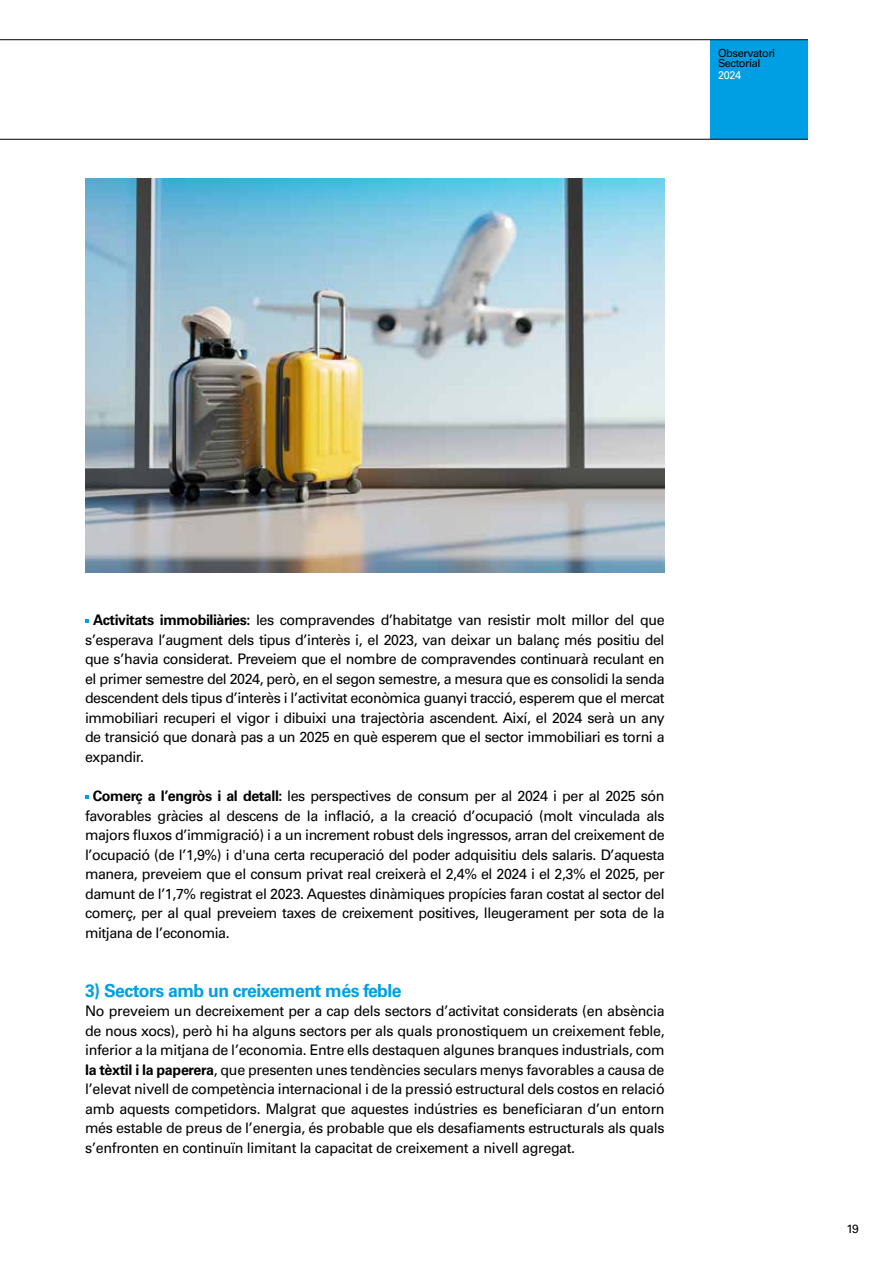
<style>
.page{position:relative;width:893px;height:1263px;background:#fff}
.page>*{position:absolute;margin:0;border:0;box-sizing:border-box;transform-origin:0 0}
.t1{font:700 18px "Univers LT Std";letter-spacing:-.03em;color:#009fe3}
.t2{font:14.55px/19.5px "Univers LT Std";letter-spacing:-.03em;color:#000;text-align:justify}
.t3{font:12px "Univers LT Std";color:#000}
.t4{font:11.1px/10.5px "Univers LT Std";letter-spacing:-.04em;color:#000}
.t5{font:11.1px "Univers LT Std";color:#fff}
.s1{font-weight:700}
</style>
<div class="page">
<img style="left:85px;top:179px;width:580px;height:393px">
<svg style="left:85px;top:619px;width:4px;height:4px"></svg>
<svg style="left:85px;top:795px;width:4px;height:3px"></svg>
<div style="left:710px;top:40px;width:98px;height:99px;background:#009fe3"></div>
<hr style="left:0;top:139px;width:808px;height:1px;background:#000">
<hr style="left:0;top:39px;width:808px;height:1px;background:#000">
<p class="t4" style="left:718px;top:48px;width:59px">Observatori<br>Sectorial</p>
<p class="t5" style="left:718px;top:69px;width:25px">2024</p>
<p class="t2" style="left:85px;top:611px;width:581px;text-indent:8px"><span class="s1">Activitats immobiliàries:</span> les compravendes d’habitatge van resistir molt millor del que s’esperava l’augment dels tipus d’interès i, el 2023, van deixar un balanç més positiu del que s’havia considerat. Preveiem que el nombre de compravendes continuarà reculant en el primer semestre del 2024, però, en el segon semestre, a mesura que es consolidi la senda descendent dels tipus d’interès i l’activitat econòmica guanyi tracció, esperem que el mercat immobiliari recuperi el vigor i dibuixi una trajectòria ascendent. Així, el 2024 serà un any de transició que donarà pas a un 2025 en què esperem que el sector immobiliari es torni a expandir.</p>
<p class="t2" style="left:85px;top:786px;width:581px;text-indent:8px"><span class="s1">Comerç a l’engròs i al detall:</span> les perspectives de consum per al 2024 i per al 2025 són favorables gràcies al descens de la inflació, a la creació d’ocupació (molt vinculada als majors fluxos d’immigració) i a un increment robust dels ingressos, arran del creixement de l’ocupació (de l’1,9%) i d'una certa recuperació del poder adquisitiu dels salaris. D’aquesta manera, preveiem que el consum privat real creixerà el 2,4% el 2024 i el 2,3% el 2025, per damunt de l’1,7% registrat el 2023. Aquestes dinàmiques propícies faran costat al sector del comerç, per al qual preveiem taxes de creixement positives, lleugerament per sota de la mitjana de l’economia.</p>
<p class="t1" style="left:85px;top:980px;width:318px">3) Sectors amb un creixement més feble</p>
<p class="t2" style="left:85px;top:1001px;width:581px">No preveiem un decreixement per a cap dels sectors d’activitat considerats (en absència de nous xocs), però hi ha alguns sectors per als quals pronostiquem un creixement feble, inferior a la mitjana de l’economia. Entre ells destaquen algunes branques industrials, com <span class="s1">la tèxtil i la paperera</span>, que presenten unes tendències seculars menys favorables a causa de l’elevat nivell de competència internacional i de la pressió estructural dels costos en relació amb aquests competidors. Malgrat que aquestes indústries es beneficiaran d’un entorn més estable de preus de l’energia, és probable que els desafiaments estructurals als quals s’enfronten en continuïn limitant la capacitat de creixement a nivell agregat.</p>
<p class="t3" style="left:846px;top:1221px;width:14px">19</p>
</div>
